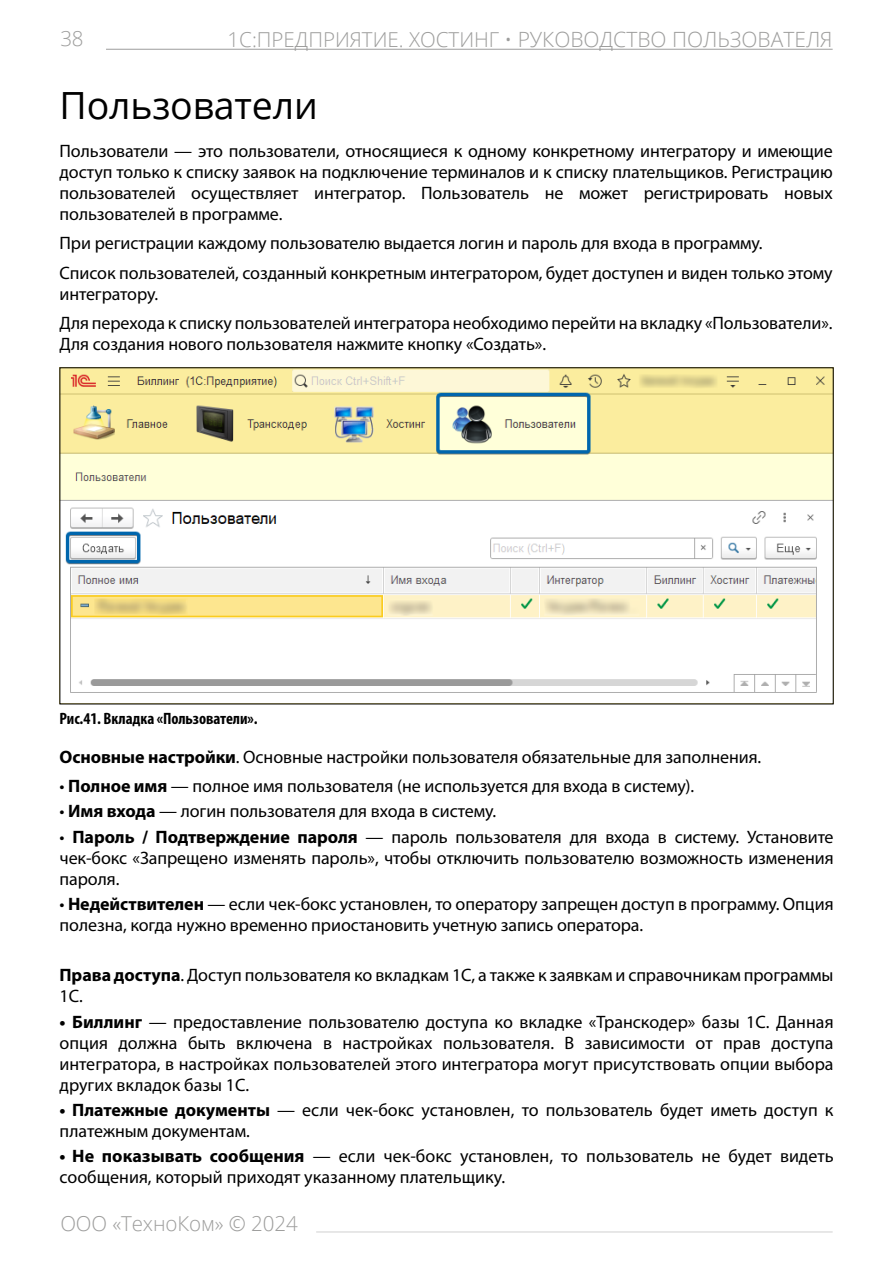
<style>
.page{position:relative;width:893px;height:1263px;background:#fff}
.page>*{position:absolute;margin:0;border:0;box-sizing:border-box;transform-origin:0 0}
.t1{font:37.5px "Open Sans";letter-spacing:-.005em;color:#000}
.t2{font:300 20.55px "Open Sans";color:#9d9d9c}
.t3{font:18px/21px "Myriad Pro";letter-spacing:-.005em;color:#000}
.t4{font:700 condensed 16.5px "Myriad Pro";letter-spacing:-.005em;color:#000}
.s1{font-size:21px}
.s2{font-weight:700}
</style>
<div class="page">
<hr style="left:106px;top:49px;width:727px;height:1px;background:#9d9d9c">
<hr style="left:316px;top:1231px;width:517px;height:1px;background:#d0d0d0">
<img style="left:62px;top:369px;width:770px;height:324px">
<p class="t2" style="left:60px;top:24px;width:25px">38</p>
<p class="t2" style="left:227px;top:25px;width:607px">1С:ПРЕДПРИЯТИЕ. ХОСТИНГ • <span class="s1">РУКОВОДСТВО ПОЛЬЗОВАТЕЛЯ</span></p>
<h1 class="t1" style="left:60px;top:80px;width:260px">Пользователи</h1>
<p class="t3" style="left:60px;top:140px;width:775px;text-align:justify">Пользователи — это пользователи, относящиеся к одному конкретному интегратору и имеющие доступ только к списку заявок на подключение терминалов и к списку плательщиков. Регистрацию пользователей осуществляет интегратор. Пользователь не может регистрировать новых пользователей в программе.</p>
<p class="t3" style="left:60px;top:228px;width:775px;line-height:29.5px">При регистрации каждому пользователю выдается логин и пароль для входа в программу.<br>Список пользователей, созданный конкретным интегратором, будет доступен и виден только этому</p>
<p class="t3" style="left:60px;top:279px;width:774px;line-height:29.5px">интегратору.<br>Для перехода к списку пользователей интегратора необходимо перейти на вкладку «Пользователи».</p>
<p class="t3" style="left:60px;top:334px;width:488px">Для создания нового пользователя нажмите кнопку «Создать».</p>
<p class="t4" style="left:60px;top:708px;width:199px">Рис.41. Вкладка «Пользователи».</p>
<p class="t3" style="left:60px;top:746px;width:703px"><span class="s2">Основные настройки</span>. Основные настройки пользователя обязательные для заполнения.</p>
<p class="t3" style="left:60px;top:775px;width:636px">• <span class="s2">Полное имя</span> — полное имя пользователя (не используется для входа в систему).</p>
<p class="t3" style="left:60px;top:800px;width:438px">• <span class="s2">Имя входа</span> — логин пользователя для входа в систему.</p>
<p class="t3" style="left:60px;top:826px;width:776px;text-align:justify">• <span class="s2">Пароль / Подтверждение пароля</span> — пароль пользователя для входа в систему. Установите чек‑бокс «Запрещено изменять пароль», чтобы отключить пользователю возможность изменения пароля.</p>
<p class="t3" style="left:60px;top:893px;width:776px">• <span class="s2">Недействителен</span> — если чек-бокс установлен, то оператору запрещен доступ в программу. Опция полезна, когда нужно временно приостановить учетную запись оператора.</p>
<p class="t3" style="left:60px;top:965px;width:776px"><span class="s2">Права доступа</span>. Доступ пользователя ко вкладкам 1С, а также к заявкам и справочникам программы<br>1С.</p>
<p class="t3" style="left:60px;top:1011px;width:776px;text-align:justify"><span class="s2">• Биллинг</span> — предоставление пользователю доступа ко вкладке «Транскодер» базы 1С. Данная опция должна быть включена в настройках пользователя. В зависимости от прав доступа интегратора, в настройках пользователей этого интегратора могут присутствовать опции выбора других вкладок базы 1С.</p>
<p class="t3" style="left:60px;top:1099px;width:775px"><span class="s2">• Платежные документы</span> — если чек-бокс установлен, то пользователь будет иметь доступ к платежным документам.</p>
<p class="t3" style="left:60px;top:1145px;width:776px"><span class="s2">• Не показывать сообщения</span> — если чек-бокс установлен, то пользователь не будет видеть сообщения, который приходят указанному плательщику.</p>
<p class="t2" style="left:60px;top:1209px;width:239px">ООО «ТехноКом» © 2024</p>
</div>
